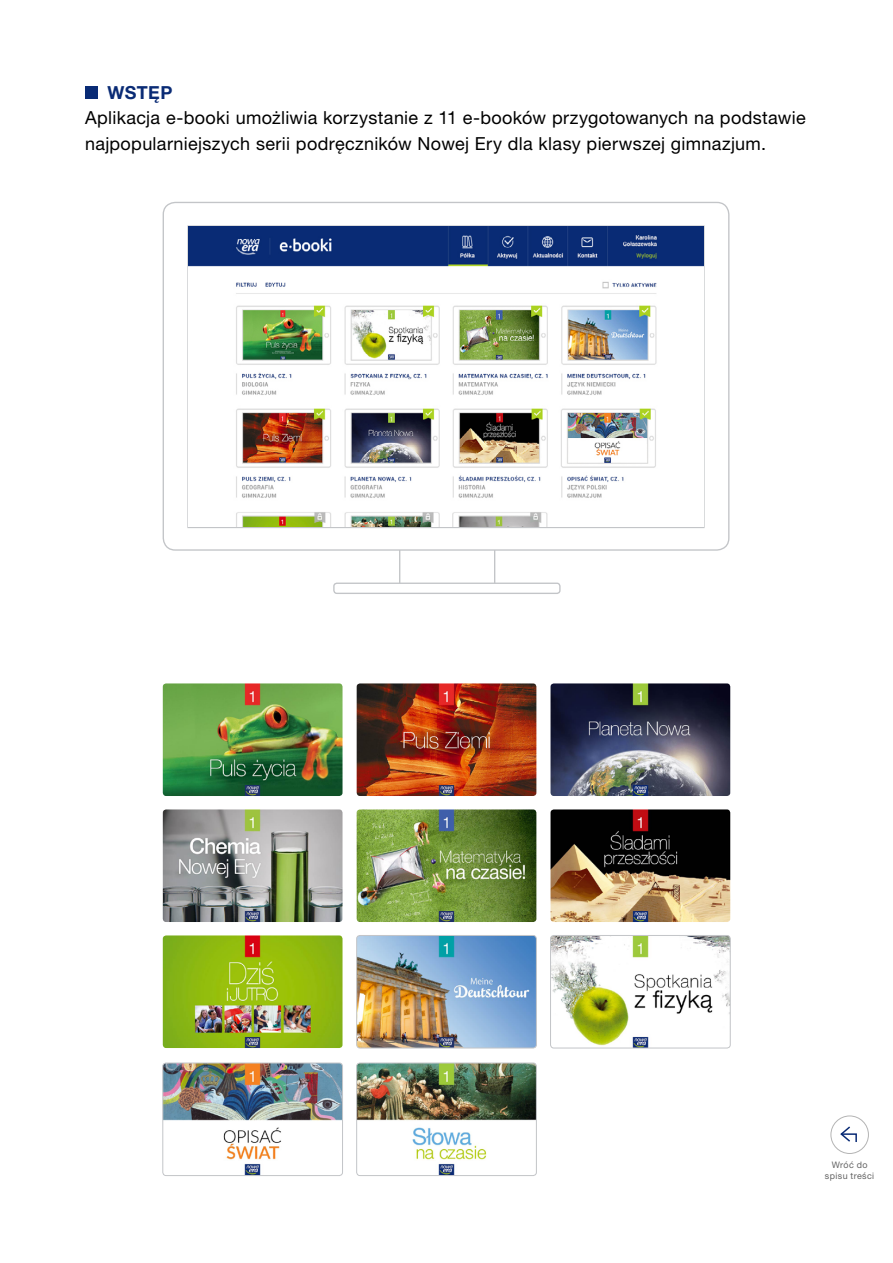
<style>
.page{position:relative;width:893px;height:1263px;background:#fff}
.page>*{position:absolute;margin:0;border:0;box-sizing:border-box;transform-origin:0 0}
.t1{font:18px/25.5px "Helvetica Neue LT Pro";letter-spacing:.02em;color:#000}
.t2{font:700 18px "Helvetica Neue LT Pro";letter-spacing:.02em;color:#0a2b75}
.t3{font:9px/10.5px "Helvetica Neue LT Pro";letter-spacing:.045em;color:#646464;text-align:center}
</style>
<div class="page">
<div style="left:830px;top:1115px;width:39px;height:39px;border:1px solid #b4b4b4;border-radius:50%"></div>
<svg style="left:840px;top:1126px;width:17px;height:16px"></svg>
<div style="left:85px;top:86px;width:13px;height:13px;background:#092b75"></div>
<div style="left:399px;top:547px;width:96px;height:40px;border:1px solid #c3c5c8"></div>
<svg style="left:162px;top:201px;width:568px;height:350px"></svg>
<div style="left:334px;top:583px;width:226px;height:10px;background:#fff;border-radius:3px"></div>
<div style="left:333px;top:583px;width:228px;height:11px;border:1px solid #c3c5c8;border-radius:3px"></div>
<img style="left:189px;top:227px;width:514px;height:300px">
<img style="left:163px;top:683px;width:180px;height:113px">
<img style="left:357px;top:683px;width:179px;height:113px">
<img style="left:550px;top:683px;width:180px;height:113px">
<img style="left:163px;top:809px;width:180px;height:113px">
<img style="left:357px;top:809px;width:179px;height:113px">
<img style="left:550px;top:809px;width:180px;height:113px">
<img style="left:163px;top:935px;width:180px;height:113px">
<img style="left:163px;top:1063px;width:180px;height:112px">
<div style="left:162px;top:1063px;width:181px;height:113px;border:1px solid #c3c5c8;border-radius:3px"></div>
<img style="left:357px;top:935px;width:179px;height:113px">
<div style="left:356px;top:935px;width:181px;height:113px;border:1px solid #c3c5c8;border-radius:3px"></div>
<img style="left:357px;top:1063px;width:179px;height:111px">
<div style="left:356px;top:1063px;width:181px;height:113px;border:1px solid #c3c5c8;border-radius:3px"></div>
<img style="left:550px;top:935px;width:180px;height:113px">
<div style="left:550px;top:935px;width:181px;height:113px;border:1px solid #c3c5c8;border-radius:3px"></div>
<p class="t2" style="left:108px;top:81px;width:66px">WSTĘP</p>
<p class="t1" style="left:85px;top:105px;width:722px">Aplikacja e-booki umożliwia korzystanie z 11 e-booków przygotowanych na podstawie najpopularniejszych serii podręczników Nowej Ery dla klasy pierwszej gimnazjum.</p>
<p class="t3" style="left:825px;top:1160px;width:51px">Wróć do spisu treści</p>
</div>
